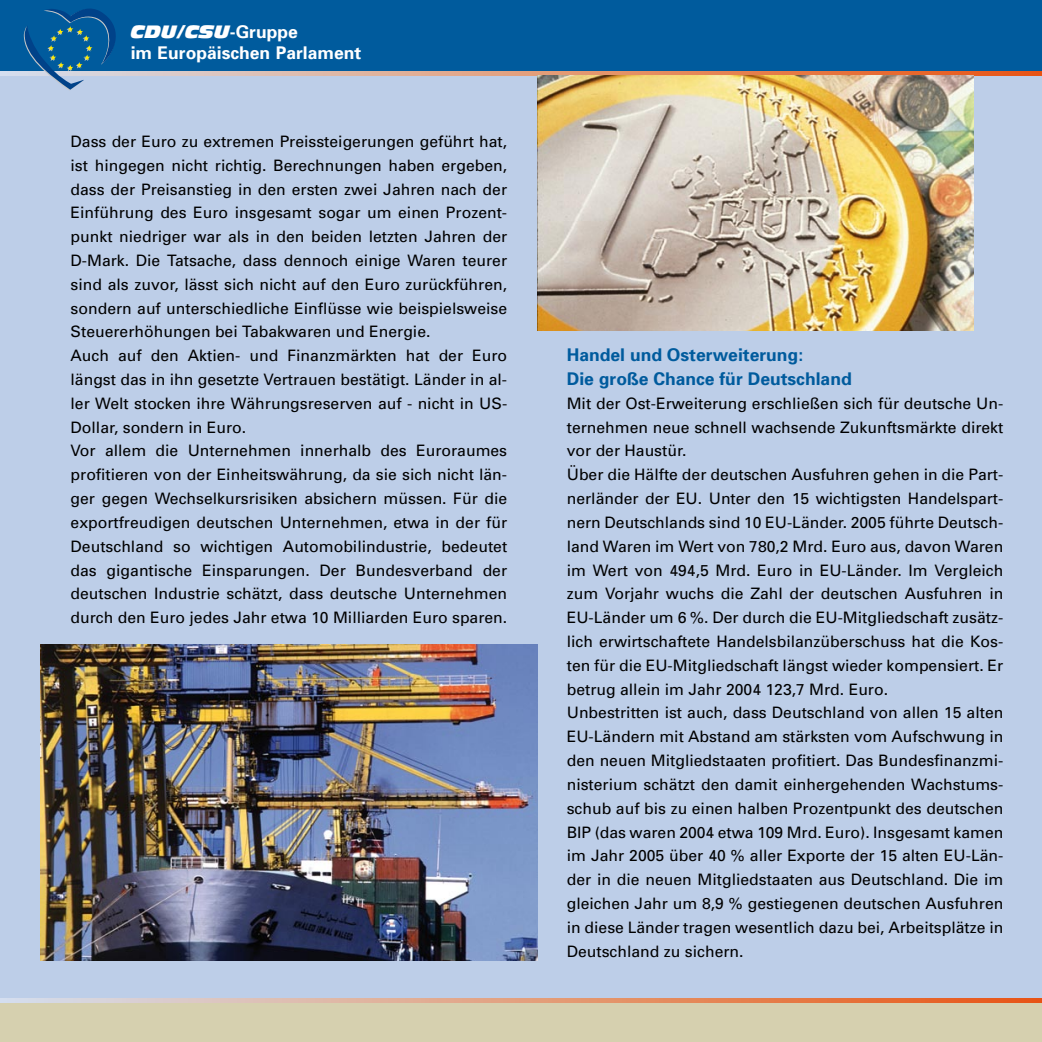
<style>
.page{position:relative;width:1042px;height:1042px;background:#fff}
.page>*{position:absolute;margin:0;border:0;box-sizing:border-box;transform-origin:0 0}
.t1{font:700 17.5px/23.8px "Univers";color:#005b9d}
.t2{font:700 17.5px "Univers";color:#fff}
.t3{font:italic 17.5px "Antique Olive Nord";color:#fff}
.t4{font:15.75px/23.8px "Univers";color:#000}
.s1{font-family:"Univers";font-weight:700;font-style:normal}
</style>
<div class="page">
<div style="left:0;top:73px;width:1042px;height:933px;background:#bdcee8"></div>
<div style="left:0;top:1001px;width:1042px;height:41px;background:#d6d0af"></div>
<svg style="left:0;top:998px;width:1042px;height:4px;background:#e09d7f"></svg>
<div style="left:0;top:0;width:1042px;height:73px;background:#005b9d"></div>
<svg style="left:0;top:72px;width:1042px;height:3px;background:#e19775"></svg>
<img style="left:41px;top:644px;width:496px;height:316px">
<img style="left:537px;top:75px;width:436px;height:255px">
<svg style="left:24px;top:8px;width:100px;height:83px"></svg>
<p class="t3" style="left:131px;top:21px;width:169px">CDU/CSU<span class="s1">-Gruppe</span></p>
<p class="t2" style="left:131px;top:42px;width:232px">im Europäischen Parlament</p>
<p class="t4" style="left:71px;top:129px;width:438px">Dass der Euro zu extremen Preissteigerungen geführt hat, ist hingegen nicht richtig. Berechnungen haben ergeben, dass der Preisanstieg in den ersten zwei Jahren nach der Einführung des Euro insgesamt sogar um einen Prozent&shy;punkt niedriger war als in den beiden letzten Jahren der D-Mark. Die Tatsache, dass dennoch einige Waren teurer sind als zuvor, lässt sich nicht auf den Euro zurückführen, sondern auf unterschiedliche Einflüsse wie beispielsweise Steuererhöhungen bei Tabakwaren und Energie.<br>Auch auf den Aktien- und Finanzmärkten hat der Euro längst das in ihn gesetzte Vertrauen bestätigt. Länder in al&shy;ler Welt stocken ihre Währungsreserven auf - nicht in US-Dollar, sondern in Euro.<br>Vor allem die Unternehmen innerhalb des Euroraumes profitieren von der Einheitswährung, da sie sich nicht län&shy;ger gegen Wechselkursrisiken absichern müssen. Für die exportfreudigen deutschen Unternehmen, etwa in der für Deutschland so wichtigen Automobilindustrie, bedeutet das gigantische Einsparungen. Der Bundesverband der deutschen Industrie schätzt, dass deutsche Unternehmen durch den Euro jedes Jahr etwa 10 Milliarden Euro sparen.</p>
<p class="t1" style="left:567px;top:342px;width:286px">Handel und Osterweiterung:<br>Die große Chance für Deutschland</p>
<p class="t4" style="left:567px;top:391px;width:438px">Mit der Ost-Erweiterung erschließen sich für deutsche Un&shy;ternehmen neue schnell wachsende Zukunftsmärkte direkt vor der Haustür.<br>Über die Hälfte der deutschen Ausfuhren gehen in die Part&shy;nerländer der EU. Unter den 15 wichtigsten Handelspart&shy;nern Deutschlands sind 10 EU-Länder. 2005 führte Deutsch&shy;land Waren im Wert von 780,2 Mrd. Euro aus, davon Waren im Wert von 494,5 Mrd. Euro in EU-Länder. Im Vergleich zum Vorjahr wuchs die Zahl der deutschen Ausfuhren in EU-Länder um 6 %. Der durch die EU-Mitgliedschaft zusätz&shy;lich erwirtschaftete Handelsbilanzüberschuss hat die Kos&shy;ten für die EU-Mitgliedschaft längst wieder kompensiert. Er betrug allein im Jahr 2004 123,7 Mrd. Euro.<br>Unbestritten ist auch, dass Deutschland von allen 15 alten EU-Ländern mit Abstand am stärksten vom Aufschwung in den neuen Mitgliedstaaten profitiert. Das Bundesfinanzmi&shy;nisterium schätzt den damit einhergehenden Wachstums&shy;schub auf bis zu einen halben Prozentpunkt des deutschen BIP (das waren 2004 etwa 109 Mrd. Euro). Insgesamt kamen im Jahr 2005 über 40 % aller Exporte der 15 alten EU-Län&shy;der in die neuen Mitgliedstaaten aus Deutschland. Die im gleichen Jahr um 8,9 % gestiegenen deutschen Ausfuhren in diese Länder tragen wesentlich dazu bei, Arbeitsplätze in Deutschland zu sichern.</p>
</div>
